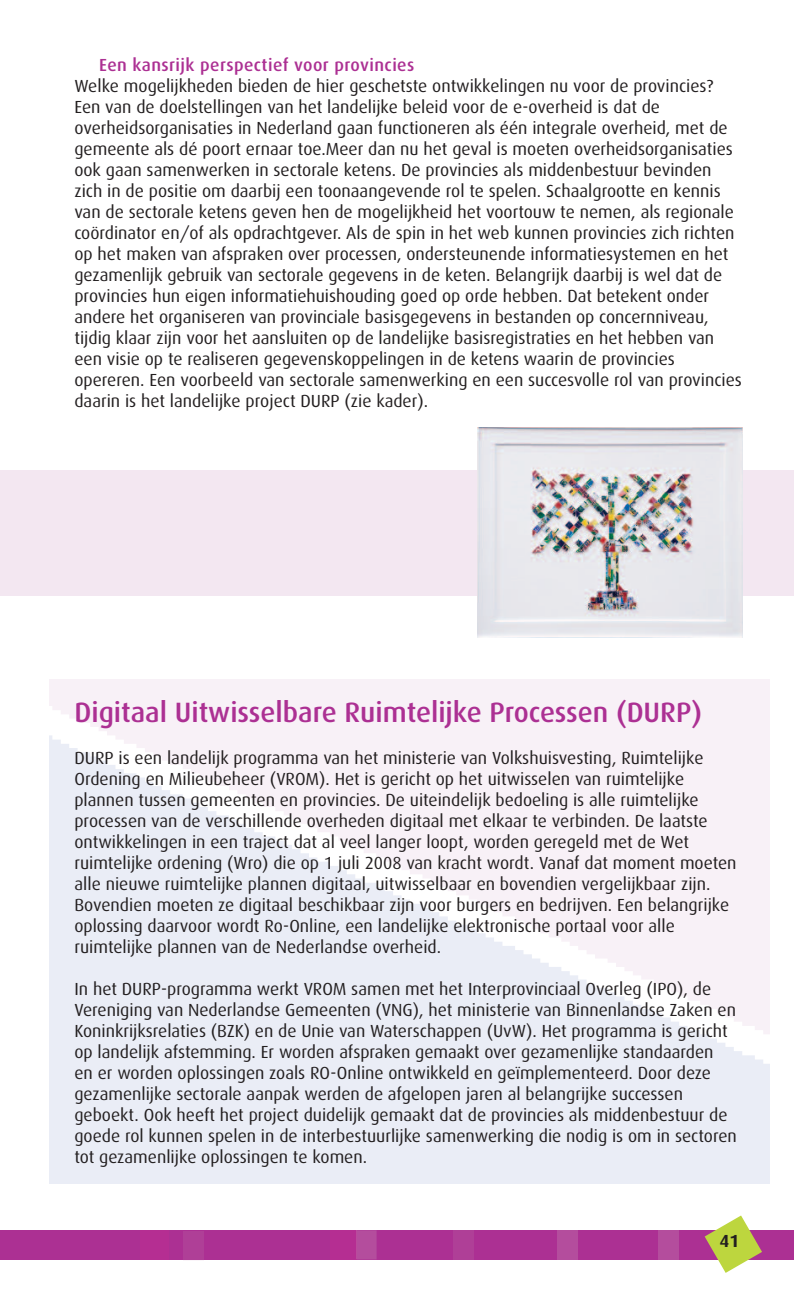
<style>
.page{position:relative;width:794px;height:1290px;background:#fff}
.page>*{position:absolute;margin:0;border:0;box-sizing:border-box;transform-origin:0 0}
.t1{font:500 28px "Dax";color:#ac3093}
.t2{font:17.5px/21px "Dax";color:#231f20}
.t3{font:500 17.5px "Dax";letter-spacing:.025em;color:#ac3093}
.t4{font:700 17.5px "Dax";color:#231f20}
</style>
<div class="page">
<div style="left:0;top:1230px;width:794px;height:30px;background:#ac3093"></div>
<div style="left:140px;top:1230px;width:28px;height:29px;background:#b52e92"></div>
<div style="left:330px;top:1230px;width:27px;height:29px;background:#b52e92"></div>
<div style="left:658px;top:1230px;width:20px;height:29px;background:#b44d9d"></div>
<svg style="left:356px;top:1230px;width:20px;height:29px"></svg>
<div style="left:557px;top:1230px;width:20px;height:29px;background:#b44d9d"></div>
<div style="left:184px;top:1231px;width:20px;height:29px;background:#af3f97"></div>
<div style="left:454px;top:1230px;width:20px;height:29px;background:#af3f97"></div>
<svg style="left:704px;top:1215px;width:58px;height:58px"></svg>
<div style="left:0;top:471px;width:794px;height:125px;background:#f3e7f1"></div>
<img style="left:477px;top:428px;width:265px;height:210px">
<p class="t3" style="left:99px;top:55px;width:316px">Een kansrijk perspectief voor provincies</p>
<p class="t2" style="left:74px;top:75px;width:669px">Welke mogelijkheden bieden de hier geschetste ontwikkelingen nu voor de provincies?<br>Een van de doelstellingen van het landelijke beleid voor de e-overheid is dat de overheidsorganisaties in Nederland gaan functioneren als één integrale overheid, met de gemeente als dé poort ernaar toe.Meer dan nu het geval is moeten overheidsorganisaties ook gaan samenwerken in sectorale ketens. De provincies als middenbestuur bevinden zich in de positie om daarbij een toonaangevende rol te spelen. Schaalgrootte en kennis van de sectorale ketens geven hen de mogelijkheid het voortouw te nemen, als regionale coördinator en/of als opdrachtgever. Als de spin in het web kunnen provincies zich richten op het maken van afspraken over processen, ondersteunende informatiesystemen en het gezamenlijk gebruik van sectorale gegevens in de keten. Belangrijk daarbij is wel dat de provincies hun eigen informatiehuishouding goed op orde hebben. Dat betekent onder andere het organiseren van provinciale basisgegevens in bestanden op concernniveau, tijdig klaar zijn voor het aansluiten op de landelijke basisregistraties en het hebben van een visie op te realiseren gegevenskoppelingen in de ketens waarin de provincies opereren. Een voorbeeld van sectorale samenwerking en een succesvolle rol van provincies daarin is het landelijke project DURP (zie kader).</p>
<h1 class="t1" style="left:74px;top:696px;width:629px">Digitaal Uitwisselbare Ruimtelijke Processen (DURP)</h1>
<p class="t2" style="left:74px;top:747px;width:663px">DURP is een landelijk programma van het ministerie van Volkshuisvesting, Ruimtelijke Ordening en Milieubeheer (VROM). Het is gericht op het uitwisselen van ruimtelijke plannen tussen gemeenten en provincies. De uiteindelijk bedoeling is alle ruimtelijke processen van de verschillende overheden digitaal met elkaar te verbinden. De laatste ontwikkelingen in een traject dat al veel langer loopt, worden geregeld met de Wet ruimtelijke ordening (Wro) die op 1 juli 2008 van kracht wordt. Vanaf dat moment moeten alle nieuwe ruimtelijke plannen digitaal, uitwisselbaar en bovendien vergelijkbaar zijn.<br>Bovendien moeten ze digitaal beschikbaar zijn voor burgers en bedrijven. Een belangrijke oplossing daarvoor wordt Ro-Online, een landelijke elektronische portaal voor alle ruimtelijke plannen van de Nederlandse overheid.</p>
<p class="t2" style="left:74px;top:978px;width:664px">In het DURP-programma werkt VROM samen met het Interprovinciaal Overleg (IPO), de Vereniging van Nederlandse Gemeenten (VNG), het ministerie van Binnenlandse Zaken en Koninkrijksrelaties (BZK) en de Unie van Waterschappen (UvW). Het programma is gericht op landelijk afstemming. Er worden afspraken gemaakt over gezamenlijke standaarden<br>en er worden oplossingen zoals RO-Online ontwikkeld en geïmplementeerd. Door deze gezamenlijke sectorale aanpak werden de afgelopen jaren al belangrijke successen geboekt. Ook heeft het project duidelijk gemaakt dat de provincies als middenbestuur de goede rol kunnen spelen in de interbestuurlijke samenwerking die nodig is om in sectoren tot gezamenlijke oplossingen te komen.</p>
<p class="t4" style="left:719px;top:1231px;width:21px">41</p>
</div>
